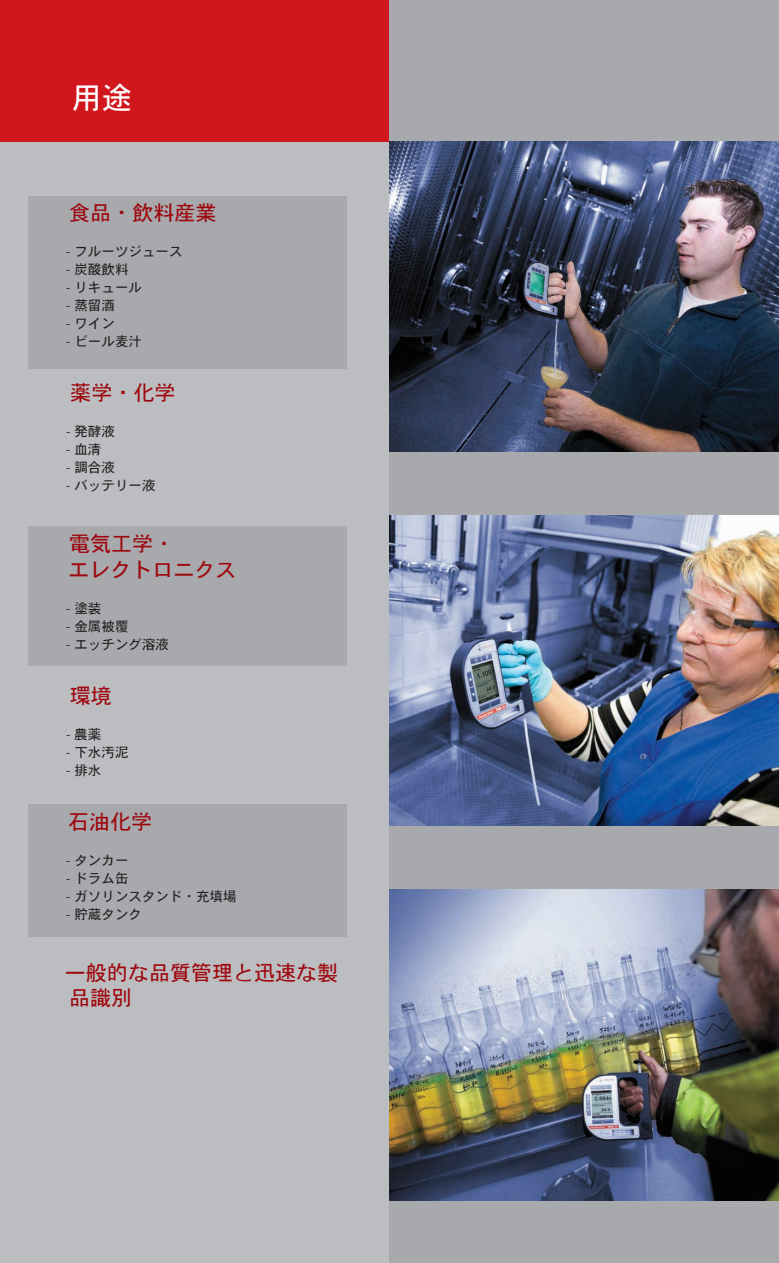
<style>
.page{position:relative;width:779px;height:1263px;background:#fff}
.page>*{position:absolute;margin:0;border:0;box-sizing:border-box;transform-origin:0 0}
.t1{font:30px "URW Heisei Gothic";color:#fff}
.t2{font:21px/25.2px "URW Heisei Gothic";color:#9d070d}
.t3{font:13.5px "URW Heisei Gothic";color:#231f20}
</style>
<div class="page">
<div style="left:0;top:0;width:389px;height:1263px;background:#bcbdc0"></div>
<div style="left:0;top:0;width:389px;height:141px;background:#d2161e"></div>
<div style="left:29px;top:196px;width:318px;height:173px;background:#a8a9ad"></div>
<div style="left:29px;top:526px;width:318px;height:140px;background:#a8a9ad"></div>
<div style="left:29px;top:804px;width:318px;height:132px;background:#a8a9ad"></div>
<div style="left:389px;top:0;width:389px;height:1263px;background:#a8a9ad"></div>
<img style="left:389px;top:141px;width:389px;height:311px">
<img style="left:389px;top:516px;width:389px;height:310px">
<img style="left:389px;top:890px;width:389px;height:310px">
<svg style="left:778px;top:0;width:1px;height:1263px"></svg>
<h1 class="t1" style="left:72px;top:76px;width:61px">用途</h1>
<h2 class="t2" style="left:69px;top:199px;width:149px">食品・飲料産業</h2>
<p class="t3" style="left:66px;top:242px;width:118px">- フルーツジュース</p>
<p class="t3" style="left:66px;top:260px;width:64px">- 炭酸飲料</p>
<p class="t3" style="left:66px;top:278px;width:77px">- リキュール</p>
<p class="t3" style="left:66px;top:296px;width:50px">- 蒸留酒</p>
<p class="t3" style="left:66px;top:314px;width:50px">- ワイン</p>
<p class="t3" style="left:66px;top:332px;width:77px">- ビール麦汁</p>
<h2 class="t2" style="left:70px;top:379px;width:107px">薬学・化学</h2>
<p class="t3" style="left:66px;top:422px;width:50px">- 発酵液</p>
<p class="t3" style="left:66px;top:440px;width:37px">- 血清</p>
<p class="t3" style="left:66px;top:458px;width:50px">- 調合液</p>
<p class="t3" style="left:66px;top:476px;width:91px">- バッテリー液</p>
<h2 class="t2" style="left:68px;top:530px;width:169px">電気工学・<br>エレクトロニクス</h2>
<p class="t3" style="left:66px;top:598px;width:37px">- 塗装</p>
<p class="t3" style="left:66px;top:616px;width:64px">- 金属被覆</p>
<p class="t3" style="left:66px;top:634px;width:104px">- エッチング溶液</p>
<h2 class="t2" style="left:70px;top:681px;width:44px">環境</h2>
<p class="t3" style="left:66px;top:724px;width:37px">- 農薬</p>
<p class="t3" style="left:66px;top:742px;width:64px">- 下水汚泥</p>
<p class="t3" style="left:66px;top:760px;width:37px">- 排水</p>
<h2 class="t2" style="left:68px;top:807px;width:85px">石油化学</h2>
<p class="t3" style="left:66px;top:850px;width:64px">- タンカー</p>
<p class="t3" style="left:66px;top:868px;width:64px">- ドラム缶</p>
<p class="t3" style="left:66px;top:886px;width:172px">- ガソリンスタンド・充填場</p>
<p class="t3" style="left:66px;top:904px;width:77px">- 貯蔵タンク</p>
<h2 class="t2" style="left:65px;top:959px;width:275px">一般的な品質管理と迅速な製品識別</h2>
</div>
